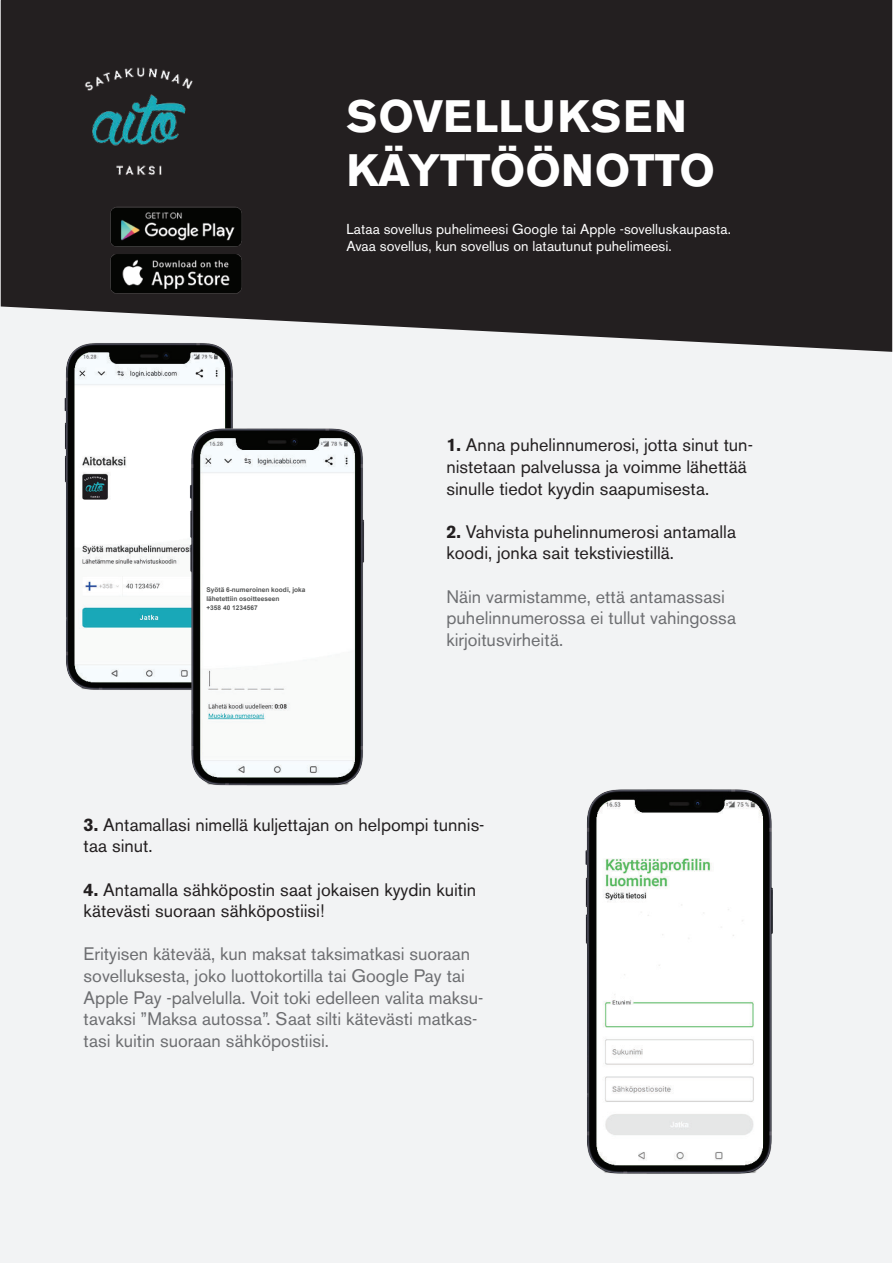
<style>
.page{position:relative;width:893px;height:1263px;background:#fff}
.page>*{position:absolute;margin:0;border:0;box-sizing:border-box;transform-origin:0 0}
.t1{font:700 45px/54px "Akzidenz Grotesk BE";color:#fff}
.t2{font:18px/21.6px "Akzidenz Grotesk BE";color:#231f20}
.t3{font:18px/21.6px "Akzidenz Grotesk BE";color:#6d6e71}
.t4{font:14.25px/17.1px "Akzidenz Grotesk BE";color:#fff}
.t5{font:700 6.6px/9px "Arial";color:#545555}
.s1{font-weight:700}
</style>
<div class="page">
<div style="left:1px;top:1px;width:891px;height:1261px;background:#f2f3f4"></div>
<div style="left:1px;top:0;width:891px;height:352px;background:#231f20"></div>
<img style="left:0;top:279px;width:285px;height:446px">
<img style="left:19px;top:374px;width:346px;height:412px">
<img style="left:585px;top:789px;width:188px;height:385px">
<img style="left:104px;top:201px;width:144px;height:98px">
<div style="left:204px;top:586px;width:138px;height:41px;background:#fff"></div>
<img style="left:69px;top:51px;width:139px;height:139px">
<h1 class="t1" style="left:346px;top:89px;width:370px">SOVELLUKSEN<br>KÄYTTÖÖNOTTO</h1>
<p class="t4" style="left:346px;top:222px;width:386px">Lataa sovellus puhelimeesi Google tai Apple -sovelluskaupasta.<br>Avaa sovellus, kun sovellus on latautunut puhelimeesi.</p>
<p class="t5" style="left:206px;top:586px;width:101px">Syötä 6-numeroinen koodi, joka lähetettiin osoitteeseen<br>+358 40 1234567</p>
<p class="t2" style="left:446px;top:436px;width:308px"><span class="s1">1.</span> Anna puhelinnumerosi, jotta sinut tun&shy;nistetaan palvelussa ja voimme lähettää sinulle tiedot kyydin saapumisesta.</p>
<p class="t2" style="left:446px;top:523px;width:291px"><span class="s1">2.</span> Vahvista puhelinnumerosi antamalla koodi, jonka sait tekstiviestillä.</p>
<p class="t3" style="left:446px;top:587px;width:291px">Näin varmistamme, että antamassasi puhelinnumerossa ei tullut vahingossa kirjoitusvirheitä.</p>
<p class="t2" style="left:84px;top:816px;width:402px"><span class="s1">3.</span> Antamallasi nimellä kuljettajan on helpompi tunnis&shy;taa sinut.</p>
<p class="t2" style="left:84px;top:880px;width:394px"><span class="s1">4.</span> Antamalla sähköpostin saat jokaisen kyydin kuitin kätevästi suoraan sähköpostiisi!</p>
<p class="t3" style="left:84px;top:945px;width:401px">Erityisen kätevää, kun maksat taksimatkasi suoraan sovelluksesta, joko luottokortilla tai Google Pay tai Apple Pay -palvelulla. Voit toki edelleen valita maksu&shy;tavaksi ”Maksa autossa”. Saat silti kätevästi matkas&shy;tasi kuitin suoraan sähköpostiisi.</p>
</div>
